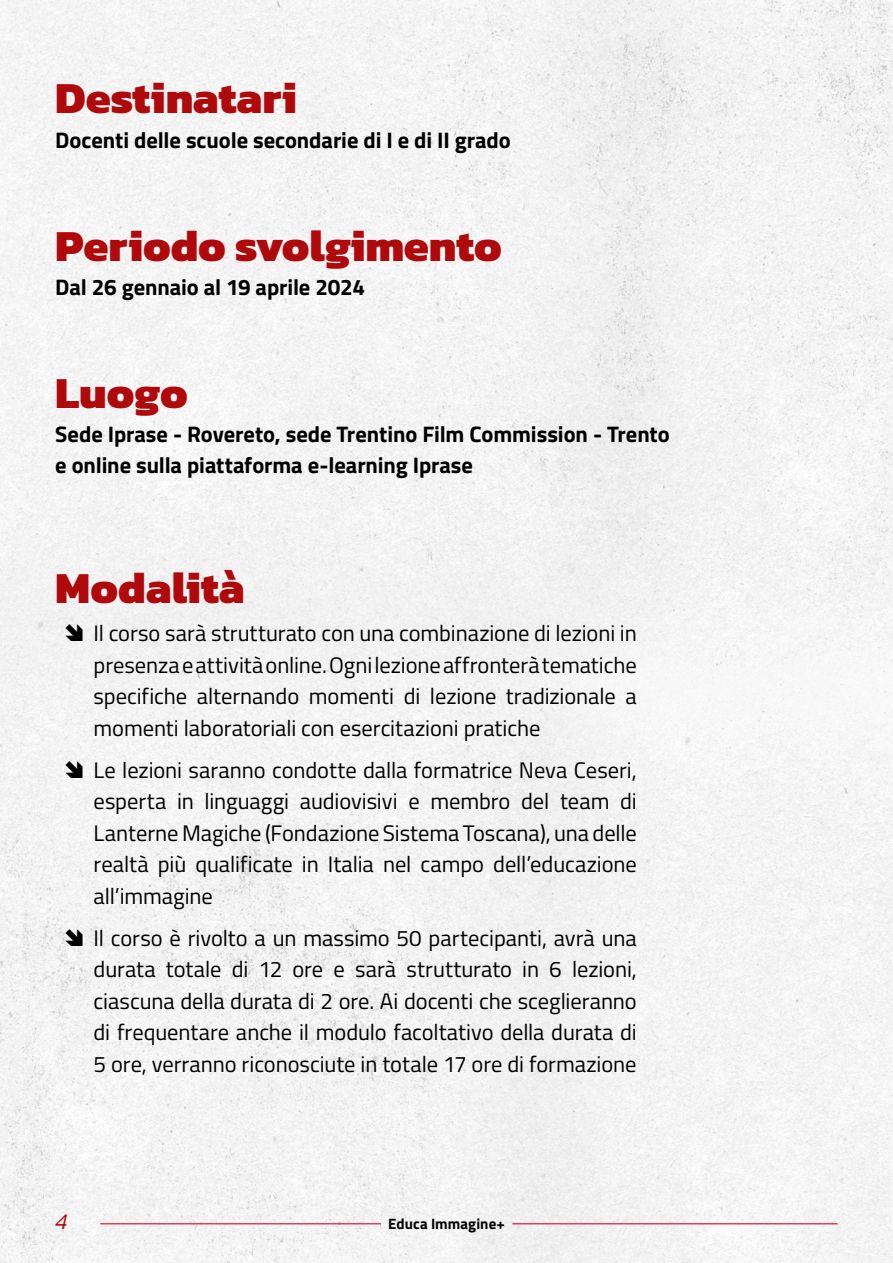
<style>
.page{position:relative;width:893px;height:1263px;background:#f3f3f3}
.page>*{position:absolute;margin:0;border:0;box-sizing:border-box;transform-origin:0 0}
.t1{font:800 45px "Kanit";color:#af090c}
.t2{font:22.5px/31.5px "Titillium Web";letter-spacing:-.005em;color:#000;text-align:justify}
.t3{font:700 22.5px/31.5px "Titillium Web";letter-spacing:-.005em;color:#000}
.t4{font:italic 300 22.5px "Kanit";color:#af090c}
.t5{font:700 15px "Titillium Web";letter-spacing:.005em;color:#000}
</style>
<div class="page">
<hr style="left:100px;top:1223px;width:281px;height:1px;background:#e83e59">
<hr style="left:512px;top:1223px;width:326px;height:1px;background:#e83e59">
<svg style="left:66px;top:624px;width:17px;height:17px"></svg>
<svg style="left:66px;top:761px;width:17px;height:17px"></svg>
<svg style="left:66px;top:929px;width:17px;height:17px"></svg>
<h1 class="t1" style="left:55px;top:63px;width:243px">Destinatari</h1>
<p class="t3" style="left:55px;top:123px;width:457px">Docenti delle scuole secondarie di I e di II grado</p>
<h1 class="t1" style="left:55px;top:210px;width:448px">Periodo svolgimento</h1>
<p class="t3" style="left:55px;top:270px;width:311px">Dal 26 gennaio al 19 aprile 2024</p>
<h1 class="t1" style="left:55px;top:357px;width:134px">Luogo</h1>
<p class="t3" style="left:55px;top:417px;width:616px">Sede Iprase - Rovereto, sede Trentino Film Commission - Trento e online sulla piattaforma e-learning Iprase</p>
<h1 class="t1" style="left:55px;top:552px;width:191px">Modalità</h1>
<p class="t2" style="left:94px;top:617px;width:545px">Il corso sarà strutturato con una combinazione di lezioni in presenza e attività online. Ogni lezione affronterà tematiche specifiche alternando momenti di lezione tradizionale a momenti laboratoriali con esercitazioni pratiche</p>
<p class="t2" style="left:94px;top:753px;width:545px">Le lezioni saranno condotte dalla formatrice Neva Ceseri, esperta in linguaggi audiovisivi e membro del team di Lanterne Magiche (Fondazione Sistema Toscana), una delle realtà più qualificate in Italia nel campo dell’educazione all’immagine</p>
<p class="t2" style="left:94px;top:921px;width:545px">Il corso è rivolto a un massimo 50 partecipanti, avrà una durata totale di 12 ore e sarà strutturato in 6 lezioni, ciascuna della durata di 2 ore. Ai docenti che sceglieranno di frequentare anche il modulo facoltativo della durata di 5 ore, verranno riconosciute in totale 17 ore di formazione</p>
<p class="t4" style="left:55px;top:1206px;width:14px">4</p>
<p class="t5" style="left:388px;top:1213px;width:118px">Educa Immagine+</p>
</div>
